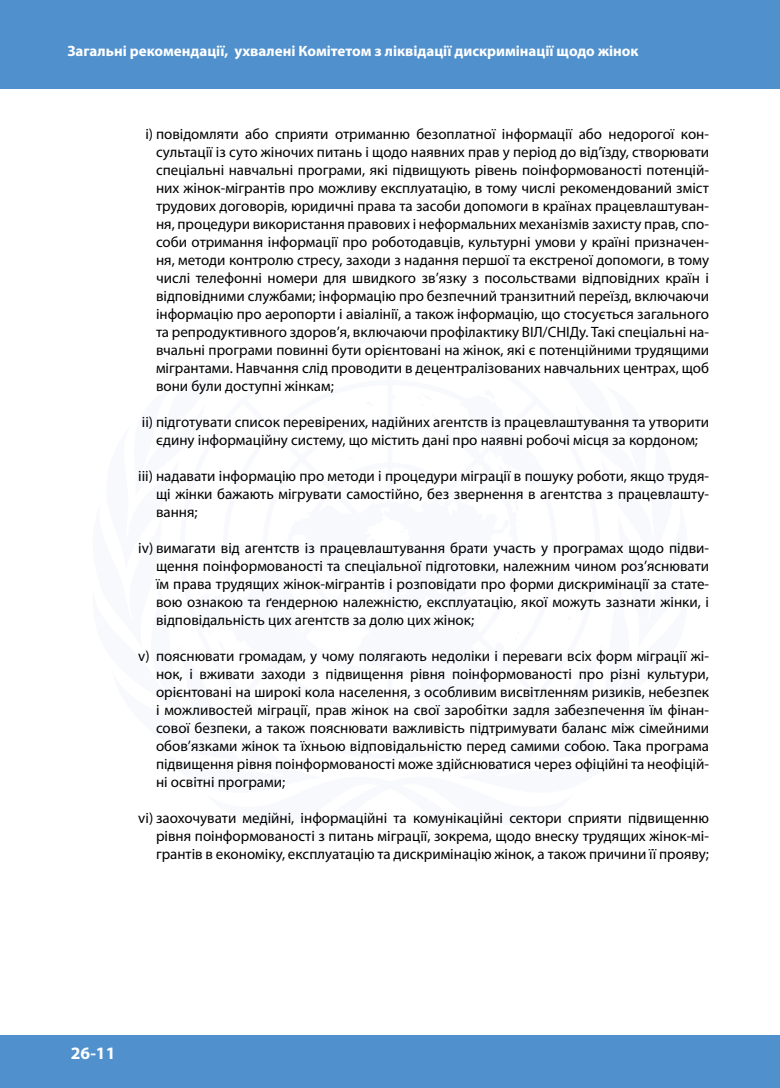
<style>
.page{position:relative;width:780px;height:1088px;background:#fff}
.page>*{position:absolute;margin:0;border:0;box-sizing:border-box;transform-origin:0 0}
.t1{font:700 17.5px "Myriad Pro";color:#fff}
.t2{font:15px/18px "Myriad Pro";color:#000;text-align:justify}
.t3{font:700 15px "Myriad Pro";color:#fff}
</style>
<div class="page">
<div style="left:0;top:0;width:780px;height:88px;background:#5091cd"></div>
<div style="left:0;top:1035px;width:780px;height:53px;background:#5091cd"></div>
<p class="t3" style="left:67px;top:42px;width:572px">Загальні рекомендації, ухвалені Комітетом з ліквідації дискримінації щодо жінок</p>
<p class="t2" style="left:156px;top:125px;width:554px;text-indent:-11px">i) повідомляти або сприяти отриманню безоплатної інформації або недорогої кон&shy;сультації із суто жіночих питань і щодо наявних прав у період до від’їзду, створювати спеціальні навчальні програми, які підвищують рівень поінформованості потенцій&shy;них жінок-мігрантів про можливу експлуатацію, в тому числі рекомендований зміст трудових договорів, юридичні права та засоби допомоги в країнах працевлаштуван&shy;ня, процедури використання правових і неформальних механізмів захисту прав, спо&shy;соби отримання інформації про роботодавців, культурні умови у країні призначен&shy;ня, методи контролю стресу, заходи з надання першої та екстреної допомоги, в тому числі телефонні номери для швидкого зв’язку з посольствами відповідних країн і відповідними службами; інформацію про безпечний транзитний переїзд, включаючи інформацію про аеропорти і авіалінії, а також інформацію, що стосується загального та репродуктивного здоров’я, включаючи профілактику ВІЛ/СНІДу. Такі спеціальні на&shy;вчальні програми повинні бути орієнтовані на жінок, які є потенційними трудящими мігрантами. Навчання слід проводити в децентралізованих навчальних центрах, щоб вони були доступні жінкам;</p>
<p class="t2" style="left:142px;top:413px;width:568px;text-align:center">ii) підготувати список перевірених, надійних агентств із працевлаштування та утворити єдину інформаційну систему, що містить дані про наявні робочі місця за кордоном;</p>
<p class="t2" style="left:156px;top:467px;width:554px;text-indent:-18px">iii) надавати інформацію про методи і процедури міграції в пошуку роботи, якщо трудя&shy;щі жінки бажають мігрувати самостійно, без звернення в агентства з працевлашту&shy;вання;</p>
<p class="t2" style="left:156px;top:539px;width:554px;text-indent:-18px">iv) вимагати від агентств із працевлаштування брати участь у програмах щодо підви&shy;щення поінформованості та спеціальної підготовки, належним чином роз’яснювати їм права трудящих жінок-мігрантів і розповідати про форми дискримінації за стате&shy;вою ознакою та ґендерною належністю, експлуатацію, якої можуть зазнати жінки, і відповідальність цих агентств за долю цих жінок;</p>
<p class="t2" style="left:156px;top:647px;width:554px;text-indent:-18px">v) пояснювати громадам, у чому полягають недоліки і переваги всіх форм міграції жі&shy;нок, і вживати заходи з підвищення рівня поінформованості про різні культури, орієнтовані на широкі кола населення, з особливим висвітленням ризиків, небезпек і можливостей міграції, прав жінок на свої заробітки задля забезпечення їм фінан&shy;сової безпеки, а також пояснювати важливість підтримувати баланс між сімейними обов’язками жінок та їхньою відповідальністю перед самими собою. Така програма підвищення рівня поінформованості може здійснюватися через офіційні та неофіцій&shy;ні освітні програми;</p>
<p class="t2" style="left:156px;top:809px;width:554px;text-indent:-18px">vi) заохочувати медійні, інформаційні та комунікаційні сектори сприяти підвищенню рівня поінформованості з питань міграції, зокрема, щодо внеску трудящих жінок-мі&shy;грантів в економіку, експлуатацію та дискримінацію жінок, а також причини її прояву;</p>
<p class="t1" style="left:71px;top:1044px;width:46px">26-11</p>
</div>
